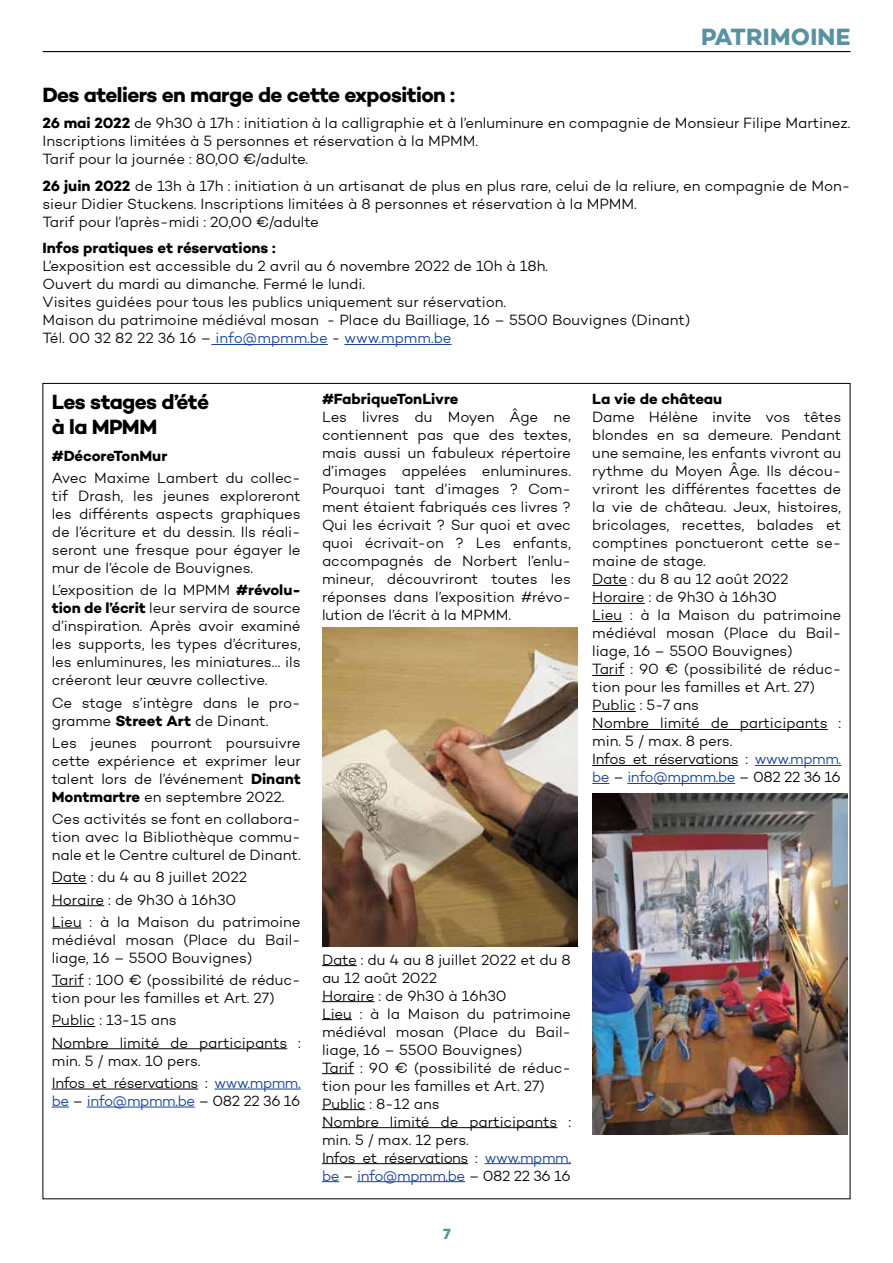
<style>
.page{position:relative;width:893px;height:1263px;background:#fff}
.page>*{position:absolute;margin:0;border:0;box-sizing:border-box;transform-origin:0 0}
.t1{font:700 24px "Campton";letter-spacing:.01em;color:#5892a0}
.t2{font:700 21px/25.2px "Campton";letter-spacing:-.03em;color:#000}
.t3{font:300 15px/18px "Campton";letter-spacing:-.005em;color:#000}
.t4{font:700 15px "Campton";letter-spacing:-.005em;color:#000}
.t5{font:300 15px/22.2px "Campton";letter-spacing:-.025em;color:#000}
.t6{font:300 15px "Campton";letter-spacing:-.025em;color:#164194}
.t7{font:700 15px "Campton";color:#5892a0}
.s1{font-weight:700}
.s2{color:#164194}
.s3{color:#000}
</style>
<div class="page">
<hr style="left:43px;top:51px;width:807px;height:1px;background:#000">
<hr style="left:52px;top:883px;width:35px;height:1px;background:#000">
<hr style="left:52px;top:905px;width:52px;height:1px;background:#000">
<hr style="left:52px;top:928px;width:30px;height:1px;background:#000">
<hr style="left:52px;top:986px;width:32px;height:1px;background:#000">
<hr style="left:52px;top:1026px;width:43px;height:1px;background:#000">
<hr style="left:52px;top:1048px;width:235px;height:1px;background:#000">
<hr style="left:52px;top:1089px;width:146px;height:1px;background:#000">
<hr style="left:214px;top:1089px;width:87px;height:1px;background:#164194">
<svg style="left:52px;top:1107px;width:17px;height:1px"></svg>
<hr style="left:87px;top:1107px;width:108px;height:1px;background:#164194">
<hr style="left:322px;top:965px;width:35px;height:1px;background:#000">
<hr style="left:322px;top:1001px;width:52px;height:1px;background:#000">
<hr style="left:322px;top:1019px;width:30px;height:1px;background:#000">
<hr style="left:322px;top:1073px;width:32px;height:1px;background:#000">
<hr style="left:322px;top:1109px;width:43px;height:1px;background:#000">
<hr style="left:322px;top:1127px;width:235px;height:1px;background:#000">
<hr style="left:322px;top:1163px;width:146px;height:1px;background:#000">
<hr style="left:485px;top:1163px;width:86px;height:1px;background:#164194">
<svg style="left:322px;top:1181px;width:17px;height:1px"></svg>
<hr style="left:357px;top:1181px;width:108px;height:1px;background:#164194">
<img style="left:322px;top:627px;width:255px;height:319px">
<hr style="left:592px;top:585px;width:35px;height:1px;background:#000">
<hr style="left:592px;top:603px;width:53px;height:1px;background:#000">
<hr style="left:592px;top:621px;width:30px;height:1px;background:#000">
<hr style="left:592px;top:675px;width:32px;height:1px;background:#000">
<hr style="left:592px;top:711px;width:44px;height:1px;background:#000">
<hr style="left:592px;top:729px;width:236px;height:1px;background:#000">
<hr style="left:592px;top:765px;width:146px;height:1px;background:#000">
<hr style="left:755px;top:765px;width:86px;height:1px;background:#164194">
<svg style="left:592px;top:783px;width:17px;height:1px"></svg>
<hr style="left:627px;top:783px;width:108px;height:1px;background:#164194">
<img style="left:592px;top:794px;width:255px;height:340px">
<hr style="left:211px;top:344px;width:117px;height:1px;background:#164194">
<hr style="left:344px;top:344px;width:108px;height:1px;background:#164194">
<h1 class="t1" style="left:701px;top:21px;width:151px">PATRIMOINE</h1>
<h2 class="t2" style="left:43px;top:82px;width:414px">Des ateliers en marge de cette exposition :</h2>
<p class="t3" style="left:43px;top:114px;width:809px"><span class="s1">26 mai 2022</span> de 9h30 à 17h : initiation à la calligraphie et à l’enluminure en compagnie de Monsieur Filipe Martinez.<br>Inscriptions limitées à 5 personnes et réservation à la MPMM.<br>Tarif pour la journée : 80,00 €/adulte.</p>
<p class="t3" style="left:43px;top:177px;width:809px"><span class="s1">26 juin 2022</span> de 13h à 17h : initiation à un artisanat de plus en plus rare, celui de la reliure, en compagnie de Mon&shy;sieur Didier Stuckens. Inscriptions limitées à 8 personnes et réservation à la MPMM.<br>Tarif pour l’après-midi : 20,00 €/adulte</p>
<p class="t4" style="left:43px;top:239px;width:235px">Infos pratiques et réservations :</p>
<p class="t3" style="left:43px;top:257px;width:649px">L’exposition est accessible du 2 avril au 6 novembre 2022 de 10h à 18h.<br>Ouvert du mardi au dimanche. Fermé le lundi.<br>Visites guidées pour tous les publics uniquement sur réservation.<br>Maison du patrimoine médiéval mosan - Place du Bailliage, 16 – 5500 Bouvignes (Dinant)<br>Tél. 00 32 82 22 36 16 – <span class="s2">info@mpmm.be</span> - <span class="s2">www.mpmm.be</span></p>
<h2 class="t2" style="left:52px;top:389px;width:159px">Les stages d’été à la MPMM</h2>
<p class="t4" style="left:52px;top:446px;width:117px">#DécoreTonMur</p>
<p class="t3" style="left:52px;top:469px;width:250px;text-align:justify">Avec Maxime Lambert du collec&shy;tif Drash, les jeunes exploreront les différents aspects graphiques de l’écriture et du dessin. Ils réali&shy;seront une fresque pour égayer le mur de l’école de Bouvignes.</p>
<p class="t3" style="left:52px;top:581px;width:250px;text-align:justify">L’exposition de la MPMM <span class="s1">#révolu&shy;tion de l’écrit</span> leur servira de source d’inspiration. Après avoir examiné les supports, les types d’écritures, les enluminures, les miniatures… ils créeront leur œuvre collective.</p>
<p class="t3" style="left:52px;top:693px;width:250px">Ce stage s’intègre dans le pro&shy;gramme <span class="s1">Street Art</span> de Dinant.</p>
<p class="t3" style="left:52px;top:733px;width:251px;text-align:justify">Les jeunes pourront poursuivre cette expérience et exprimer leur talent lors de l’événement <span class="s1">Dinant Montmartre</span> en septembre 2022.</p>
<p class="t3" style="left:52px;top:810px;width:250px;text-align:justify">Ces activités se font en collabora&shy;tion avec la Bibliothèque commu&shy;nale et le Centre culturel de Dinant.</p>
<p class="t3" style="left:52px;top:866px;width:250px;line-height:22.2px">Date : du 4 au 8 juillet 2022<br>Horaire : de 9h30 à 16h30<br>Lieu : à la Maison du patrimoine</p>
<p class="t3" style="left:52px;top:930px;width:250px">médiéval mosan (Place du Bail&shy;liage, 16 – 5500 Bouvignes)</p>
<p class="t3" style="left:52px;top:971px;width:250px">Tarif : 100 € (possibilité de réduc&shy;tion pour les familles et Art. 27)</p>
<p class="t3" style="left:52px;top:1009px;width:250px;line-height:22.2px">Public : 13-15 ans<br>Nombre limité de participants :</p>
<p class="t5" style="left:52px;top:1049px;width:251px">min. 5 / max. 10 pers.<br>Infos et réservations : <span class="s2">www.mpmm.</span></p>
<p class="t6" style="left:52px;top:1091px;width:250px">be <span class="s3">–</span> info@mpmm.be <span class="s3">– 082 22 36 16</span></p>
<p class="t4" style="left:322px;top:390px;width:138px">#FabriqueTonLivre</p>
<p class="t3" style="left:322px;top:408px;width:250px;text-align:justify">Les livres du Moyen Âge ne contiennent pas que des textes, mais aussi un fabuleux répertoire d’images appelées enluminures.<br>Pourquoi tant d’images ? Com&shy;ment étaient fabriqués ces livres ?<br>Qui les écrivait ? Sur quoi et avec quoi écrivait-on ? Les enfants, accompagnés de Norbert l’enlu&shy;mineur, découvriront toutes les réponses dans l’exposition #révo&shy;lution de l’écrit à la MPMM.</p>
<p class="t3" style="left:322px;top:950px;width:251px">Date : du 4 au 8 juillet 2022 et du 8 au 12 août 2022<br>Horaire : de 9h30 à 16h30<br>Lieu : à la Maison du patrimoine médiéval mosan (Place du Bail&shy;liage, 16 – 5500 Bouvignes)<br>Tarif : 90 € (possibilité de réduc&shy;tion pour les familles et Art. 27)<br>Public : 8-12 ans<br>Nombre limité de participants : min. 5 / max. 12 pers.<br>Infos et réservations : <span class="s2">www.mpmm. be</span> – <span class="s2">info@mpmm.be</span> – 082 22 36 16</p>
<p class="t7" style="left:443px;top:1224px;width:9px">7</p>
<p class="t4" style="left:592px;top:390px;width:132px">La vie de château</p>
<p class="t3" style="left:592px;top:408px;width:251px">Dame Hélène invite vos têtes blondes en sa demeure. Pendant une semaine, les enfants vivront au rythme du Moyen Âge. Ils décou&shy;vriront les différentes facettes de la vie de château. Jeux, histoires, bricolages, recettes, balades et comptines ponctueront cette se&shy;maine de stage.<br>Date : du 8 au 12 août 2022<br>Horaire : de 9h30 à 16h30<br>Lieu : à la Maison du patrimoine médiéval mosan (Place du Bail&shy;liage, 16 – 5500 Bouvignes)<br>Tarif : 90 € (possibilité de réduc&shy;tion pour les familles et Art. 27)<br>Public : 5-7 ans<br>Nombre limité de participants : min. 5 / max. 8 pers.<br>Infos et réservations : <span class="s2">www.mpmm. be</span> – <span class="s2">info@mpmm.be</span> – 082 22 36 16</p>
</div>
